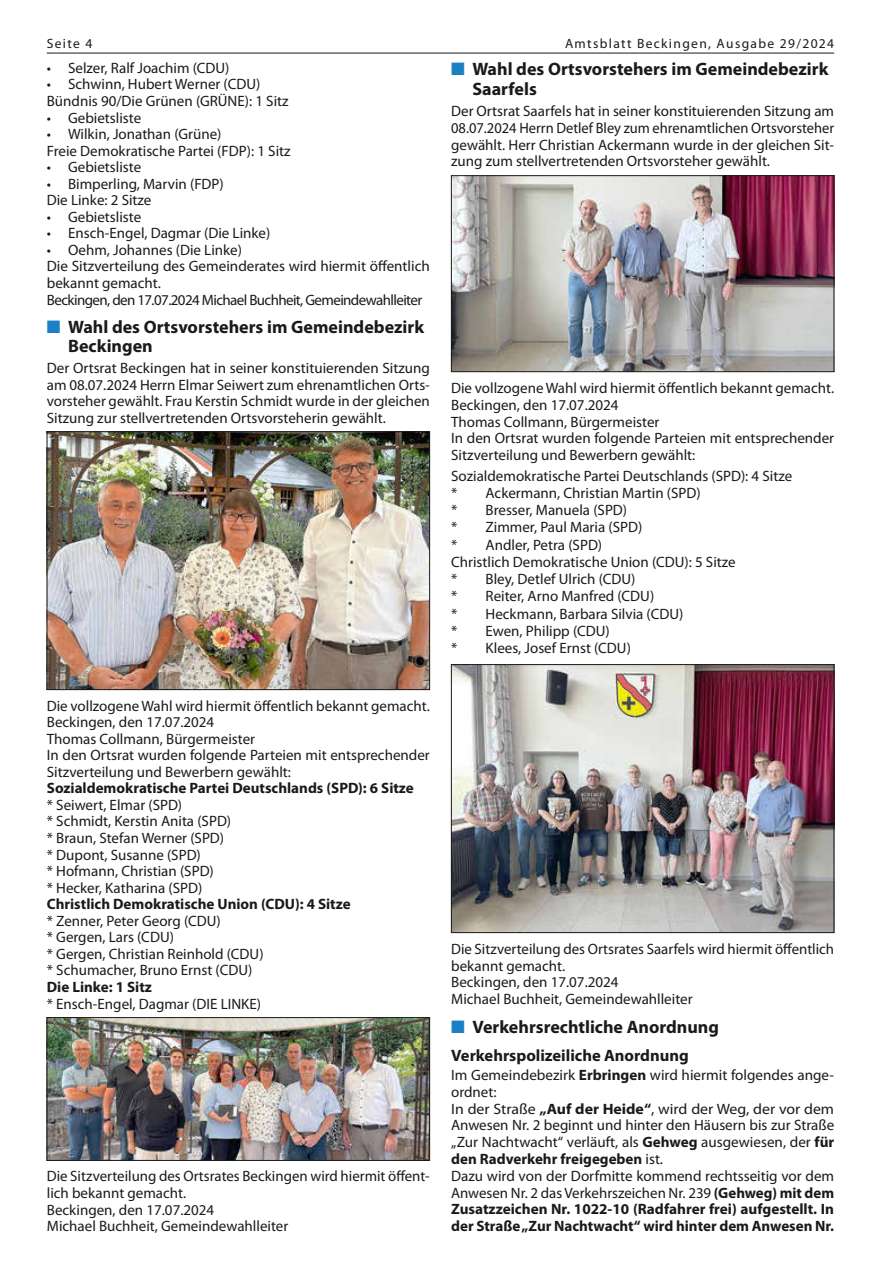
<style>
.page{position:relative;width:881px;height:1263px;background:#fff}
.page>*{position:absolute;margin:0;border:0;box-sizing:border-box;transform-origin:0 0}
.t1{font:700 18px/19.5px "Myriad Pro";color:#1a1a18}
.t2{font:700 16.5px "Myriad Pro";color:#1a1a18}
.t3{font:15px/16.5px "Myriad Pro";color:#1a1a18}
.t4{font:700 15px "Myriad Pro";color:#1a1a18}
.t5{font:13.5px "Myriad Pro";letter-spacing:.1em;color:#1a1a18}
.s1{color:#1c81c4}
.s2{font-weight:700}
</style>
<div class="page">
<hr style="left:47px;top:53px;width:786px;height:1px;background:#1a1a18">
<img style="left:49px;top:433px;width:378px;height:255px">
<div style="left:47px;top:431px;width:382px;height:259px;border:1px solid #1a1a18"></div>
<img style="left:49px;top:1019px;width:378px;height:140px">
<div style="left:47px;top:1017px;width:382px;height:144px;border:1px solid #1a1a18"></div>
<img style="left:453px;top:177px;width:378px;height:193px">
<div style="left:451px;top:175px;width:382px;height:197px;border:1px solid #1a1a18"></div>
<img style="left:453px;top:666px;width:378px;height:265px">
<div style="left:451px;top:664px;width:382px;height:269px;border:1px solid #1a1a18"></div>
<p class="t5" style="left:47px;top:35px;width:47px">Seite 4</p>
<p class="t5" style="left:564px;top:35px;width:270px">Amtsblatt Beckingen, Ausgabe 29/2024</p>
<p class="t3" style="left:47px;top:59px;width:184px">• Selzer, Ralf Joachim (CDU)</p>
<p class="t3" style="left:47px;top:76px;width:243px">• Schwinn, Hubert Werner (CDU)<br>Bündnis 90/Die Grünen (GRÜNE): 1 Sitz</p>
<p class="t3" style="left:47px;top:109px;width:96px">• Gebietsliste</p>
<p class="t3" style="left:47px;top:126px;width:245px">• Wilkin, Jonathan (Grüne)<br>Freie Demokratische Partei (FDP): 1 Sitz</p>
<p class="t3" style="left:47px;top:159px;width:96px">• Gebietsliste</p>
<p class="t3" style="left:47px;top:175px;width:178px">• Bimperling, Marvin (FDP)<br>Die Linke: 2 Sitze</p>
<p class="t3" style="left:47px;top:208px;width:96px">• Gebietsliste</p>
<p class="t3" style="left:47px;top:225px;width:225px">• Ensch-Engel, Dagmar (Die Linke)</p>
<p class="t3" style="left:47px;top:241px;width:384px">• Oehm, Johannes (Die Linke)<br>Die Sitzverteilung des Gemeinderates wird hiermit öffentlich bekannt gemacht.<br>Beckingen, den 17.07.2024 Michael Buchheit, Gemeindewahlleiter</p>
<p class="t1" style="left:68px;top:316px;width:357px;text-indent:-21px"><span class="s1">■</span> Wahl des Ortsvorstehers im Gemeindebezirk<br>Beckingen</p>
<p class="t3" style="left:47px;top:359px;width:384px;text-align:justify">Der Ortsrat Beckingen hat in seiner konstituierenden Sitzung am 08.07.2024 Herrn Elmar Seiwert zum ehrenamtlichen Orts&shy;vorsteher gewählt. Frau Kerstin Schmidt wurde in der gleichen Sitzung zur stellvertretenden Ortsvorsteherin gewählt.</p>
<p class="t1" style="left:472px;top:59px;width:357px;text-indent:-21px"><span class="s1">■</span> Wahl des Ortsvorstehers im Gemeindebezirk<br>Saarfels</p>
<p class="t3" style="left:451px;top:102px;width:384px;text-align:justify">Der Ortsrat Saarfels hat in seiner konstituierenden Sitzung am 08.07.2024 Herrn Detlef Bley zum ehrenamtlichen Ortsvorsteher gewählt. Herr Christian Ackermann wurde in der gleichen Sit&shy;zung zum stellvertretenden Ortsvorsteher gewählt.</p>
<p class="t3" style="left:451px;top:379px;width:384px">Die vollzogene Wahl wird hiermit öffentlich bekannt gemacht.<br>Beckingen, den 17.07.2024<br>Thomas Collmann, Bürgermeister<br>In den Ortsrat wurden folgende Parteien mit entsprechender Sitzverteilung und Bewerbern gewählt:</p>
<p class="t3" style="left:451px;top:467px;width:342px;line-height:17.2px">Sozialdemokratische Partei Deutschlands (SPD): 4 Sitze * Ackermann, Christian Martin (SPD)<br>* Bresser, Manuela (SPD)<br>* Zimmer, Paul Maria (SPD)<br>* Andler, Petra (SPD)<br>Christlich Demokratische Union (CDU): 5 Sitze<br>* Bley, Detlef Ulrich (CDU)<br>* Reiter, Arno Manfred (CDU)<br>* Heckmann, Barbara Silvia (CDU)<br>* Ewen, Philipp (CDU)<br>* Klees, Josef Ernst (CDU)</p>
<p class="t3" style="left:47px;top:697px;width:384px">Die vollzogene Wahl wird hiermit öffentlich bekannt gemacht.<br>Beckingen, den 17.07.2024<br>Thomas Collmann, Bürgermeister<br>In den Ortsrat wurden folgende Parteien mit entsprechender Sitzverteilung und Bewerbern gewählt:</p>
<p class="t4" style="left:47px;top:778px;width:368px">Sozialdemokratische Partei Deutschlands (SPD): 6 Sitze</p>
<p class="t3" style="left:47px;top:796px;width:186px">* Seiwert, Elmar (SPD)<br>* Schmidt, Kerstin Anita (SPD) * Braun, Stefan Werner (SPD) * Dupont, Susanne (SPD)<br>* Hofmann, Christian (SPD)<br>* Hecker, Katharina (SPD)</p>
<p class="t4" style="left:47px;top:894px;width:305px">Christlich Demokratische Union (CDU): 4 Sitze</p>
<p class="t3" style="left:47px;top:912px;width:218px">* Zenner, Peter Georg (CDU)<br>* Gergen, Lars (CDU)<br>* Gergen, Christian Reinhold (CDU) * Schumacher, Bruno Ernst (CDU)</p>
<p class="t4" style="left:47px;top:977px;width:106px">Die Linke: 1 Sitz</p>
<p class="t3" style="left:47px;top:995px;width:216px">* Ensch-Engel, Dagmar (DIE LINKE)</p>
<p class="t3" style="left:47px;top:1168px;width:384px">Die Sitzverteilung des Ortsrates Beckingen wird hiermit öffent&shy;lich bekannt gemacht.<br>Beckingen, den 17.07.2024<br>Michael Buchheit, Gemeindewahlleiter</p>
<p class="t3" style="left:451px;top:940px;width:384px">Die Sitzverteilung des Ortsrates Saarfels wird hiermit öffentlich bekannt gemacht.<br>Beckingen, den 17.07.2024<br>Michael Buchheit, Gemeindewahlleiter</p>
<p class="t1" style="left:451px;top:1016px;width:269px"><span class="s1">■</span> Verkehrsrechtliche Anordnung</p>
<p class="t2" style="left:451px;top:1045px;width:239px">Verkehrspolizeiliche Anordnung</p>
<p class="t3" style="left:451px;top:1066px;width:384px">Im Gemeindebezirk <span class="s2">Erbringen</span> wird hiermit folgendes ange&shy;ordnet:<br>In der Straße <span class="s2">„Auf der Heide“</span>, wird der Weg, der vor dem Anwesen Nr. 2 beginnt und hinter den Häusern bis zur Straße „Zur Nachtwacht“ verläuft, als <span class="s2">Gehweg</span> ausgewiesen, der <span class="s2">für den Radverkehr freigegeben</span> ist.<br>Dazu wird von der Dorfmitte kommend rechtsseitig vor dem Anwesen Nr. 2 das Verkehrszeichen Nr. 239 <span class="s2">(Gehweg) mit dem Zusatzzeichen Nr. 1022-10 (Radfahrer frei) aufgestellt. In der Straße „Zur Nachtwacht“ wird hinter dem Anwesen Nr.</span></p>
</div>
